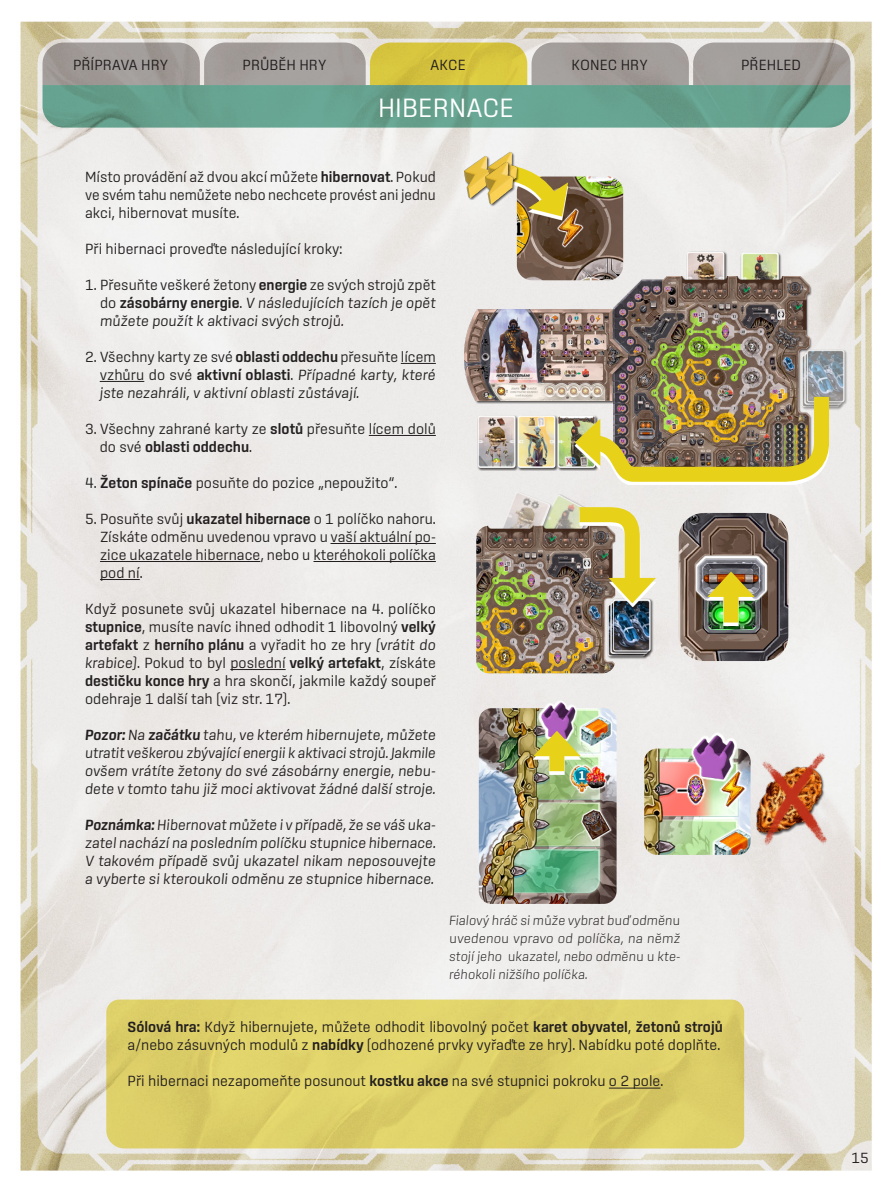
<style>
.page{position:relative;width:893px;height:1191px;background:#fff}
.page>*{position:absolute;margin:0;border:0;box-sizing:border-box;transform-origin:0 0}
.t1{font:300 27px "Sinter";color:#fff}
.t2{font:300 15px/18px "Sinter";color:#231f20;text-align:justify}
.t3{font:italic 300 15px/18px "Sinter";color:#231f20;text-align:justify}
.t4{font:italic 200 13.5px/18px "Sinter";color:#231f20;text-align:justify}
.s1{font-weight:600}
.s2{font-style:normal}
.s3{font-weight:600;font-style:normal}
.s4{font-style:italic}
</style>
<div class="page">
<img style="left:20px;top:21px;width:852px;height:1150px">
<svg style="left:106px;top:999px;width:638px;height:149px;background:#ddcf69"></svg>
<div style="left:740px;top:252px;width:42px;height:56px;background:#231f20;opacity:.75"></div>
<img style="left:741px;top:252px;width:38px;height:24px">
<div style="left:686px;top:251px;width:42px;height:56px;background:#231f20;opacity:.75"></div>
<img style="left:687px;top:252px;width:37px;height:24px">
<img style="left:553px;top:495px;width:37px;height:31px">
<div style="left:497px;top:491px;width:56px;height:64px;background:#231f20;opacity:.75"></div>
<img style="left:498px;top:492px;width:53px;height:34px">
<img style="left:517px;top:176px;width:106px;height:104px">
<svg style="left:480px;top:153px;width:94px;height:71px;background:#cabc83"></svg>
<svg style="left:43px;top:43px;width:807px;height:85px;background:#8aa48d"></svg>
<hr style="left:401px;top:363px;width:35px;height:1px;background:#231f20">
<hr style="left:100px;top:381px;width:44px;height:1px;background:#231f20">
<hr style="left:369px;top:435px;width:67px;height:1px;background:#231f20">
<hr style="left:331px;top:543px;width:105px;height:1px;background:#231f20">
<hr style="left:100px;top:561px;width:160px;height:1px;background:#231f20">
<hr style="left:313px;top:561px;width:123px;height:1px;background:#231f20">
<hr style="left:100px;top:579px;width:40px;height:1px;background:#231f20">
<hr style="left:230px;top:669px;width:56px;height:1px;background:#231f20">
<hr style="left:609px;top:1087px;width:51px;height:1px;background:#231f20">
<div style="left:464px;top:155px;width:31px;height:45px;background:#231f20;opacity:.75"></div>
<img style="left:464px;top:155px;width:24px;height:42px">
<div style="left:488px;top:152px;width:31px;height:45px;background:#231f20;opacity:.75"></div>
<img style="left:488px;top:151px;width:28px;height:11px">
<div style="left:485px;top:162px;width:31px;height:45px;background:#231f20;opacity:.75"></div>
<img style="left:485px;top:161px;width:28px;height:42px">
<img style="left:614px;top:276px;width:195px;height:106px">
<img style="left:476px;top:526px;width:139px;height:147px">
<div style="left:464px;top:309px;width:166px;height:95px;background:#231f20;opacity:.75"></div>
<img style="left:465px;top:309px;width:162px;height:91px">
<div style="left:477px;top:415px;width:42px;height:56px;background:#231f20;opacity:.75"></div>
<img style="left:478px;top:415px;width:37px;height:53px">
<div style="left:517px;top:415px;width:42px;height:56px;background:#231f20;opacity:.75"></div>
<img style="left:518px;top:415px;width:37px;height:53px">
<div style="left:557px;top:415px;width:42px;height:56px;background:#231f20;opacity:.75"></div>
<img style="left:558px;top:415px;width:17px;height:53px">
<div style="left:607px;top:603px;width:42px;height:56px;background:#231f20;opacity:.75"></div>
<img style="left:608px;top:607px;width:2px;height:49px">
<div style="left:610px;top:601px;width:41px;height:56px;background:#231f20;opacity:.75"></div>
<img style="left:610px;top:607px;width:2px;height:47px">
<img style="left:802px;top:355px;width:2px;height:27px">
<img style="left:804px;top:352px;width:2px;height:30px">
<div style="left:806px;top:349px;width:42px;height:56px;background:#231f20;opacity:.75"></div>
<img style="left:807px;top:350px;width:37px;height:52px">
<div style="left:612px;top:598px;width:42px;height:56px;background:#231f20;opacity:.75"></div>
<img style="left:613px;top:607px;width:38px;height:44px">
<img style="left:575px;top:382px;width:261px;height:107px">
<svg style="left:579px;top:603px;width:77px;height:4px"></svg>
<svg style="left:565px;top:499px;width:91px;height:104px;background:#b9ae7d"></svg>
<img style="left:679px;top:513px;width:109px;height:148px">
<svg style="left:694px;top:555px;width:73px;height:46px"></svg>
<img style="left:698px;top:558px;width:66px;height:40px">
<svg style="left:707px;top:597px;width:48px;height:29px"></svg>
<div style="left:723px;top:587px;width:15px;height:35px;background:#e7d219"></div>
<svg style="left:707px;top:571px;width:48px;height:26px"></svg>
<img style="left:479px;top:708px;width:138px;height:196px">
<img style="left:644px;top:748px;width:106px;height:107px">
<div style="left:538px;top:699px;width:40px;height:43px;background:#edecea"></div>
<img style="left:537px;top:700px;width:42px;height:30px">
<img style="left:689px;top:731px;width:50px;height:51px">
<svg style="left:533px;top:756px;width:48px;height:18px"></svg>
<div style="left:549px;top:746px;width:15px;height:25px;background:#e7d219"></div>
<svg style="left:533px;top:730px;width:48px;height:26px"></svg>
<img style="left:740px;top:753px;width:96px;height:96px">
<img style="left:755px;top:749px;width:77px;height:103px">
<p class="t2" style="left:73px;top:55px;width:97px">PŘÍPRAVA HRY</p>
<p class="t2" style="left:243px;top:55px;width:85px">PRŮBĚH HRY</p>
<p class="t2" style="left:430px;top:55px;width:37px">AKCE</p>
<p class="t2" style="left:572px;top:55px;width:78px">KONEC HRY</p>
<p class="t2" style="left:741px;top:55px;width:61px">PŘEHLED</p>
<h1 class="t1" style="left:378px;top:92px;width:138px">HIBERNACE</h1>
<p class="t2" style="left:85px;top:167px;width:352px">Místo provádění až dvou akcí můžete <span class="s1">hibernovat</span>. Pokud ve svém tahu nemůžete nebo nechcete provést ani jednu akci, hibernovat musíte.</p>
<p class="t2" style="left:85px;top:239px;width:259px">Při hibernaci proveďte následující kroky:</p>
<p class="t3" style="left:100px;top:275px;width:337px;text-indent:-15px"><span class="s2">1. Přesuňte veškeré žetony</span> <span class="s3">energie</span> <span class="s2">ze svých strojů zpět do</span> <span class="s3">zásobárny energie</span><span class="s2">.</span> V následujících tazích je opět můžete použít k aktivaci svých strojů.</p>
<p class="t3" style="left:100px;top:347px;width:338px;text-indent:-15px"><span class="s2">2. Všechny karty ze své</span> <span class="s3">oblasti oddechu</span> <span class="s2">přesuňte lícem vzhůru do své</span> <span class="s3">aktivní oblasti</span><span class="s2">.</span> Případné karty, které jste nezahráli, v aktivní oblasti zůstávají.</p>
<p class="t2" style="left:100px;top:419px;width:338px;text-indent:-15px">3. Všechny zahrané karty ze <span class="s1">slotů</span> přesuňte lícem dolů do své <span class="s1">oblasti oddechu</span>.</p>
<p class="t2" style="left:85px;top:473px;width:314px">4. <span class="s1">Žeton spínače</span> posuňte do pozice „nepoužito“.</p>
<p class="t2" style="left:100px;top:509px;width:337px;text-indent:-15px">5. Posuňte svůj <span class="s1">ukazatel hibernace</span> o 1 políčko nahoru.<br>Získáte odměnu uvedenou vpravo u vaší aktuální po&shy;zice ukazatele hibernace, nebo u kteréhokoli políčka pod ní.</p>
<p class="t2" style="left:85px;top:599px;width:353px">Když posunete svůj ukazatel hibernace na 4. políčko <span class="s1">stupnice</span>, musíte navíc ihned odhodit 1 libovolný <span class="s1">velký artefakt</span> z <span class="s1">herního plánu</span> a vyřadit ho ze hry <span class="s4">(vrátit do krabice)</span>. Pokud to byl poslední <span class="s1">velký artefakt</span>, získáte <span class="s1">destičku konce hry</span> a hra skončí, jakmile každý soupeř odehraje 1 další tah (viz str. 17).</p>
<p class="t3" style="left:85px;top:725px;width:352px"><span class="s1">Pozor:</span> Na <span class="s1">začátku</span> tahu, ve kterém hibernujete, můžete utratit veškerou zbývající energii k aktivaci strojů. Jakmile ovšem vrátíte žetony do své zásobárny energie, nebu&shy;dete v tomto tahu již moci aktivovat žádné další stroje.</p>
<p class="t3" style="left:85px;top:815px;width:352px"><span class="s1">Poznámka:</span> Hibernovat můžete i v případě, že se váš uka&shy;zatel nachází na posledním políčku stupnice hibernace.<br>V takovém případě svůj ukazatel nikam neposouvejte a vyberte si kteroukoli odměnu ze stupnice hibernace.</p>
<p class="t4" style="left:449px;top:911px;width:233px">Fialový hráč si může vybrat buď odměnu uvedenou vpravo od políčka, na němž stojí jeho ukazatel, nebo odměnu u kte&shy;réhokoli nižšího políčka.</p>
<p class="t2" style="left:128px;top:1018px;width:597px"><span class="s1">Sólová hra:</span> Když hibernujete, můžete odhodit libovolný počet <span class="s1">karet obyvatel</span>, <span class="s1">žetonů strojů </span>a/nebo zásuvných modulů z <span class="s1">nabídky</span> (odhozené prvky vyřaďte ze hry). Nabídku poté doplňte.</p>
<p class="t2" style="left:128px;top:1072px;width:537px">Při hibernaci nezapomeňte posunout <span class="s1">kostku akce</span> na své stupnici pokroku o 2 pole.</p>
<p class="t2" style="left:851px;top:1149px;width:19px">15</p>
</div>
